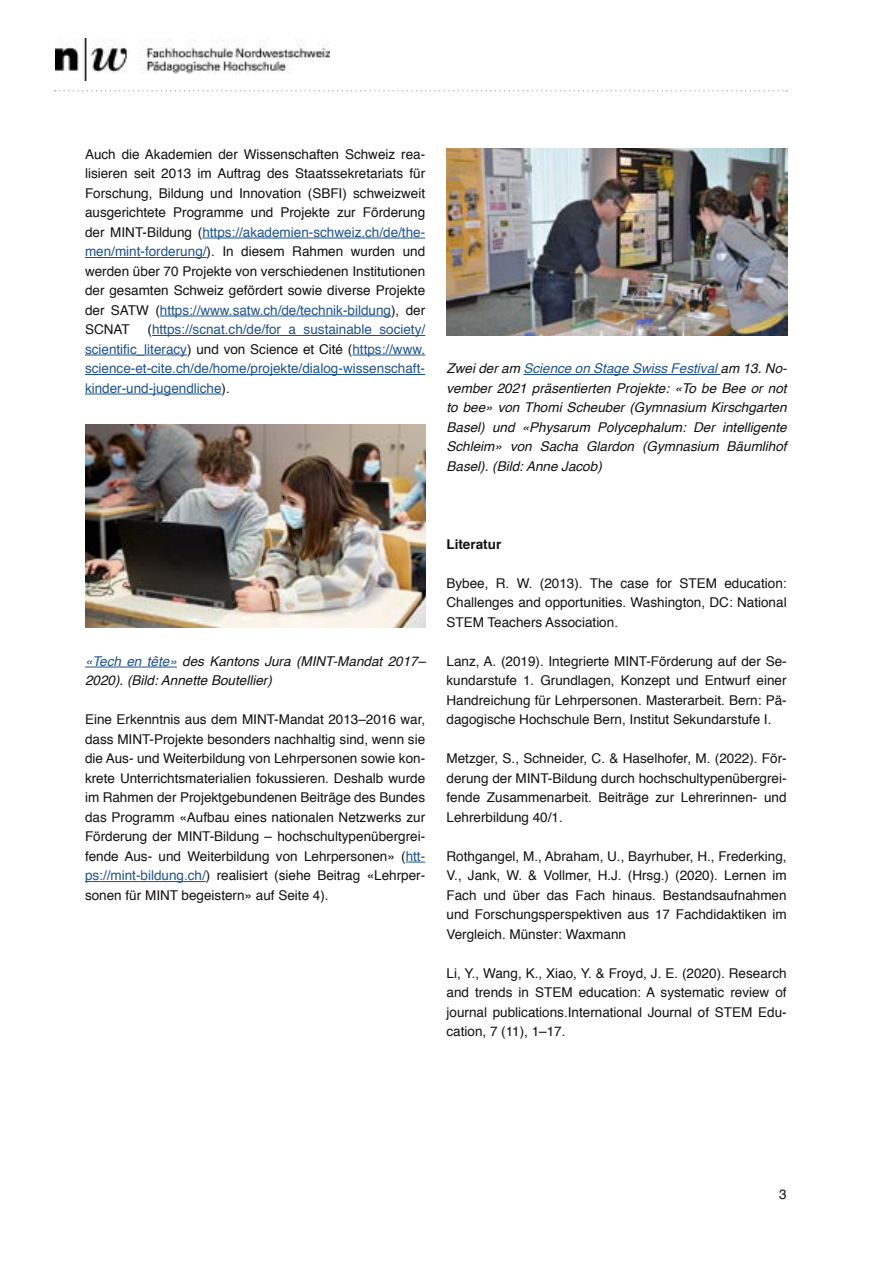
<style>
.page{position:relative;width:893px;height:1263px;background:#fff}
.page>*{position:absolute;margin:0;border:0;box-sizing:border-box;transform-origin:0 0}
.t1{font:13.5px/19.5px "Helvetica";color:#121212;text-align:justify}
.t2{font:italic 13.5px/19.5px "Helvetica";color:#121212;text-align:justify}
.t3{font:13.5px/19.5px "Helvetica";color:#1f548a;text-align:justify}
.t4{font:700 13.5px "Helvetica";color:#121212}
.s1{color:#1f548a}
.s2{color:#121212}
</style>
<div class="page">
<hr style="left:523px;top:374px;width:198px;height:1px;background:#1f548a">
<svg style="left:55px;top:90px;width:732px;height:1px"></svg>
<img style="left:55px;top:38px;width:275px;height:43px">
<hr style="left:202px;top:238px;width:223px;height:1px;background:#1f548a">
<hr style="left:85px;top:257px;width:122px;height:1px;background:#1f548a">
<hr style="left:160px;top:316px;width:231px;height:1px;background:#1f548a">
<hr style="left:152px;top:335px;width:273px;height:1px;background:#1f548a">
<hr style="left:85px;top:355px;width:102px;height:1px;background:#1f548a">
<hr style="left:352px;top:355px;width:73px;height:1px;background:#1f548a">
<hr style="left:85px;top:374px;width:340px;height:1px;background:#1f548a">
<hr style="left:85px;top:394px;width:137px;height:1px;background:#1f548a">
<hr style="left:85px;top:667px;width:92px;height:1px;background:#1f548a">
<svg style="left:406px;top:862px;width:19px;height:1px"></svg>
<hr style="left:85px;top:881px;width:121px;height:1px;background:#1f548a">
<img style="left:85px;top:424px;width:340px;height:204px">
<img style="left:447px;top:149px;width:340px;height:187px">
<p class="t1" style="left:85px;top:145px;width:342px">Auch die Akademien der Wissenschaften Schweiz rea&shy;lisieren seit 2013 im Auftrag des Staatssekretariats für Forschung, Bildung und Innovation (SBFI) schweizweit ausgerichtete Programme und Projekte zur Förderung der MINT-Bildung (<span class="s1">https://akademien-schweiz.ch/de/the&shy;men/mint-forderung/</span>). In diesem Rahmen wurden und werden über 70 Projekte von verschiedenen Institutionen der gesamten Schweiz gefördert sowie diverse Projekte der SATW (<span class="s1">https://www.satw.ch/de/technik-bildung</span>), der SCNAT</p>
<p class="t3" style="left:85px;top:320px;width:342px;text-indent:63px"><span class="s2">(</span>https://scnat.ch/de/for_a_sustainable_society/ scientific_literacy<span class="s2">) und von Science et Cité (</span>https://www. science-et-cite.ch/de/home/projekte/dialog-wissenschaft&shy;kinder-und-jugendliche<span class="s2">).</span></p>
<p class="t2" style="left:446px;top:359px;width:342px">Zwei der am <span class="s1">Science on Stage Swiss Festival</span> am 13. No&shy;vember 2021 präsentierten Projekte: «To be Bee or not to bee» von Thomi Scheuber (Gymnasium Kirschgarten Basel) und «Physarum Polycephalum: Der intelligente Schleim» von Sacha Glardon (Gymnasium Bäumlihof Basel). (Bild: Anne Jacob)</p>
<p class="t2" style="left:85px;top:652px;width:342px"><span class="s1">«Tech en tête»</span> des Kantons Jura (MINT-Mandat 2017–<br>2020). (Bild: Annette Boutellier)</p>
<p class="t1" style="left:85px;top:710px;width:342px">Eine Erkenntnis aus dem MINT-Mandat 2013–2016 war, dass MINT-Projekte besonders nachhaltig sind, wenn sie die Aus- und Weiterbildung von Lehrpersonen sowie kon&shy;krete Unterrichtsmaterialien fokussieren. Deshalb wurde im Rahmen der Projektgebundenen Beiträge des Bundes das Programm «Aufbau eines nationalen Netzwerks zur Förderung der MINT-Bildung – hochschultypenübergrei&shy;fende Aus- und Weiterbildung von Lehrpersonen» (<span class="s1">htt&shy;ps://mint-bildung.ch/</span>) realisiert (siehe Beitrag «Lehrper&shy;sonen für MINT begeistern» auf Seite 4).</p>
<p class="t4" style="left:446px;top:533px;width:56px">Literatur</p>
<p class="t1" style="left:446px;top:574px;width:342px">Bybee, R. W. (2013). The case for STEM education:<br>Challenges and opportunities. Washington, DC: National STEM Teachers Association.</p>
<p class="t1" style="left:446px;top:652px;width:342px">Lanz, A. (2019). Integrierte MINT-Förderung auf der Se&shy;kundarstufe 1. Grundlagen, Konzept und Entwurf einer Handreichung für Lehrpersonen. Masterarbeit. Bern: Pä&shy;dagogische Hochschule Bern, Institut Sekundarstufe I.</p>
<p class="t1" style="left:446px;top:749px;width:342px">Metzger, S., Schneider, C. &amp; Haselhofer, M. (2022). För&shy;derung der MINT-Bildung durch hochschultypenübergrei&shy;fende Zusammenarbeit. Beiträge zur Lehrerinnen- und Lehrerbildung 40/1.</p>
<p class="t1" style="left:446px;top:847px;width:342px">Rothgangel, M., Abraham, U., Bayrhuber, H., Frederking, V., Jank, W. &amp; Vollmer, H.J. (Hrsg.) (2020). Lernen im Fach und über das Fach hinaus. Bestandsaufnahmen und Forschungsperspektiven aus 17 Fachdidaktiken im Vergleich. Münster: Waxmann</p>
<p class="t1" style="left:446px;top:964px;width:342px">Li, Y., Wang, K., Xiao, Y. &amp; Froyd, J. E. (2020). Research and trends in STEM education: A systematic review of journal publications.International Journal of STEM Edu&shy;cation, 7 (11), 1–17.</p>
<p class="t1" style="left:779px;top:1185px;width:9px">3</p>
</div>
